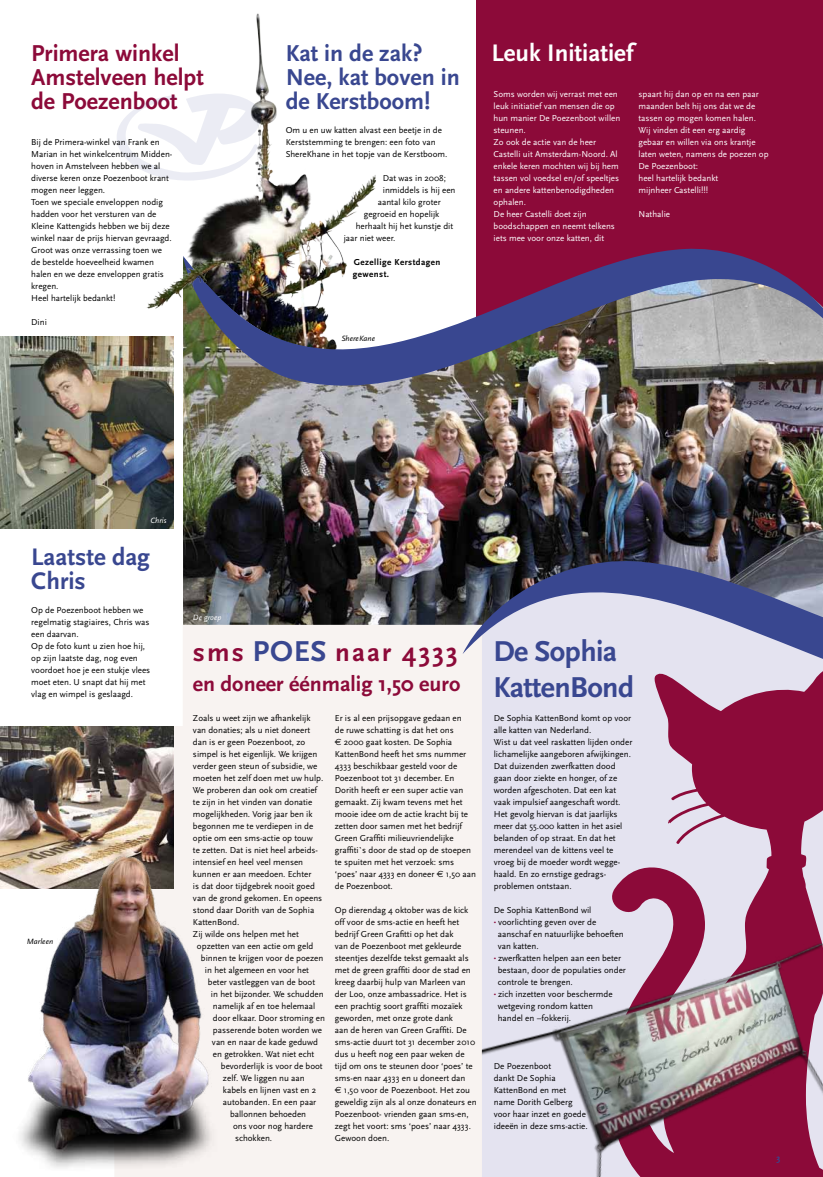
<style>
.page{position:relative;width:823px;height:1177px;background:#fff}
.page>*{position:absolute;margin:0;border:0;box-sizing:border-box;transform-origin:0 0}
.t1{font:700 30px/36px "Scala Sans";letter-spacing:-.02em;color:#394790}
.t2{font:700 27px "Scala Sans";letter-spacing:.08em;color:#8c0a39}
.t3{font:700 25px/24px "Scala Sans";color:#394790}
.t4{font:700 25px "Scala Sans";color:#fff}
.t5{font:700 24px/24px "Scala Sans";color:#8c0a39}
.t6{font:700 24px/24px "Scala Sans";color:#394790}
.t7{font:700 22px "Scala Sans";color:#8c0a39}
.t8{font:9px/12px "Scala Sans";color:#000}
.t9{font:9px/12px "Scala Sans";color:#fff}
.t10{font:700 9px/12px "Scala Sans";letter-spacing:.05em;color:#000}
.t11{font:700 9px "Scala Sans";color:#394790}
.t12{font:italic 8px "Scala Sans";color:#000}
.t13{font:italic 8px "Scala Sans";color:#fff}
.s1{font-family:"Euro Sans"}
.s2{font-size:7px;color:#8c0a39}
</style>
<div class="page">
<div style="left:476px;top:0;width:346px;height:409px;background:#8c0a39"></div>
<img style="left:255px;top:13px;width:22px;height:154px">
<img style="left:183px;top:426px;width:639px;height:199px">
<div style="left:115px;top:625px;width:366px;height:551px;background:#f8f3f1"></div>
<div style="left:481px;top:744px;width:123px;height:160px;background:#e4e3f0"></div>
<img style="left:183px;top:167px;width:639px;height:259px">
<svg style="left:604px;top:744px;width:218px;height:160px;background:#bc819d"></svg>
<img style="left:481px;top:904px;width:341px;height:272px">
<svg style="left:117px;top:93px;width:144px;height:88px"></svg>
<img style="left:0;top:337px;width:173px;height:192px">
<img style="left:0;top:726px;width:173px;height:163px">
<img style="left:11px;top:851px;width:216px;height:321px">
<img style="left:145px;top:253px;width:99px;height:126px">
<img style="left:462px;top:476px;width:360px;height:268px">
<h3 class="t5" style="left:31px;top:41px;width:150px">Primera winkel</h3>
<h3 class="t4" style="left:491px;top:39px;width:143px">Leuk Initiatief</h3>
<h3 class="t5" style="left:31px;top:65px;width:174px">Amstelveen helpt de Poezenboot</h3>
<h3 class="t6" style="left:285px;top:41px;width:176px">Kat in de zak?<br>Nee, kat boven in de Kerstboom!</h3>
<p class="t9" style="left:638px;top:88px;width:131px">spaart hij dan op en na een paar maanden belt hij ons dat we de tassen op mogen komen halen.<br>Wij vinden dit een erg aardig gebaar en willen via ons krantje laten weten, namens de poezen op<br>De Poezenboot:<br>heel hartelijk bedankt<br>mijnheer Castelli!!!</p>
<p class="t9" style="left:638px;top:208px;width:33px">Nathalie</p>
<p class="t9" style="left:493px;top:88px;width:128px">Soms worden wij verrast met een leuk initiatief van mensen die op hun manier De Poezenboot willen steunen.<br>Zo ook de actie van de heer<br>Castelli uit Amsterdam-Noord. Al enkele keren mochten wij bij hem tassen vol voedsel en/of speeltjes en andere kattenbenodigdheden ophalen.<br>De heer Castelli doet zijn boodschappen en neemt telkens iets mee voor onze katten, dit</p>
<p class="t8" style="left:285px;top:124px;width:163px">Om u en uw katten alvast een beetje in de<br>Kerststemming te brengen: een foto van<br>ShereKhane in het topje van de Kerstboom.</p>
<p class="t8" style="left:382px;top:172px;width:65px">Dat was in 2008;</p>
<p class="t8" style="left:382px;top:184px;width:74px">inmiddels is hij een</p>
<p class="t8" style="left:377px;top:196px;width:64px">aantal kilo groter</p>
<p class="t8" style="left:363px;top:208px;width:77px">gegroeid en hopelijk</p>
<p class="t8" style="left:355px;top:220px;width:99px">herhaalt hij het kunstje dit</p>
<p class="t8" style="left:343px;top:232px;width:53px">jaar niet weer.</p>
<p class="t10" style="left:352px;top:256px;width:89px">Gezellige Kerstdagen gewenst.</p>
<p class="t8" style="left:31px;top:136px;width:143px">Bij de Primera-winkel van Frank en<br>Marian in het winkelcentrum Midden&shy;hoven in Amstelveen hebben we al diverse keren onze Poezenboot krant mogen neer leggen.<br>Toen we speciale enveloppen nodig hadden voor het versturen van de<br>Kleine Kattengids hebben we bij deze winkel naar de prijs hiervan gevraagd.<br>Groot was onze verrassing toen we de bestelde hoeveelheid kwamen halen en we deze enveloppen gratis kregen.<br>Heel hartelijk bedankt!</p>
<p class="t8" style="left:31px;top:316px;width:17px">Dini</p>
<p class="t12" style="left:341px;top:334px;width:35px">ShereKane</p>
<p class="t13" style="left:150px;top:516px;width:17px">Chris</p>
<h3 class="t3" style="left:31px;top:545px;width:120px">Laatste dag<br>Chris</h3>
<p class="t8" style="left:31px;top:604px;width:120px">Op de Poezenboot hebben we regelmatig stagiaires, Chris was een daarvan.<br>Op de foto kunt u zien hoe hij, op zijn laatste dag, nog even voordoet hoe je een stukje vlees moet eten. U snapt dat hij met vlag en wimpel is geslaagd.</p>
<p class="t12" style="left:27px;top:936px;width:28px">Marleen</p>
<p class="t13" style="left:193px;top:612px;width:30px">De groep</p>
<h1 class="t1" style="left:252px;top:634px;width:76px">POES</h1>
<h2 class="t2" style="left:193px;top:637px;width:52px">sms</h2>
<h2 class="t2" style="left:335px;top:637px;width:124px">naar 4333</h2>
<h3 class="t7" style="left:193px;top:672px;width:269px">en doneer éénmalig 1,50 euro</h3>
<p class="t8" style="left:193px;top:712px;width:119px">Zoals u weet zijn we afhankelijk</p>
<p class="t8" style="left:193px;top:724px;width:119px">van donaties; als u niet doneert</p>
<p class="t8" style="left:193px;top:736px;width:114px">dan is er geen Poezenboot, zo</p>
<p class="t8" style="left:193px;top:748px;width:126px">simpel is het eigenlijk. We krijgen</p>
<p class="t8" style="left:193px;top:760px;width:126px">verder geen steun of subsidie, we</p>
<p class="t8" style="left:193px;top:772px;width:132px">moeten het zelf doen met uw hulp.</p>
<p class="t8" style="left:193px;top:784px;width:125px">We proberen dan ook om creatief</p>
<p class="t8" style="left:193px;top:796px;width:121px">te zijn in het vinden van donatie</p>
<p class="t8" style="left:193px;top:808px;width:121px">mogelijkheden. Vorig jaar ben ik</p>
<p class="t8" style="left:193px;top:820px;width:122px">begonnen me te verdiepen in de</p>
<p class="t8" style="left:193px;top:832px;width:121px">optie om een sms-actie op touw</p>
<p class="t8" style="left:193px;top:844px;width:126px">te zetten. Dat is niet heel arbeids-</p>
<p class="t8" style="left:193px;top:856px;width:112px">intensief en heel veel mensen</p>
<p class="t8" style="left:193px;top:868px;width:120px">kunnen er aan meedoen. Echter</p>
<p class="t8" style="left:193px;top:880px;width:123px">is dat door tijdgebrek nooit goed</p>
<p class="t8" style="left:193px;top:892px;width:131px">van de grond gekomen. En opeens</p>
<p class="t8" style="left:193px;top:904px;width:123px">stond daar Dorith van de Sophia</p>
<p class="t8" style="left:193px;top:916px;width:48px">KattenBond.</p>
<p class="t8" style="left:193px;top:928px;width:107px">Zij wilde ons helpen met het</p>
<p class="t8" style="left:197px;top:940px;width:118px">opzetten van een actie om geld</p>
<p class="t8" style="left:201px;top:952px;width:124px">binnen te krijgen voor de poezen</p>
<p class="t8" style="left:205px;top:964px;width:105px">in het algemeen en voor het</p>
<p class="t8" style="left:208px;top:976px;width:109px">beter vastleggen van de boot</p>
<p class="t8" style="left:211px;top:988px;width:114px">in het bijzonder. We schudden</p>
<p class="t8" style="left:213px;top:1000px;width:104px">namelijk af en toe helemaal</p>
<p class="t8" style="left:213px;top:1012px;width:113px">door elkaar. Door stroming en</p>
<p class="t8" style="left:213px;top:1024px;width:110px">passerende boten worden we</p>
<p class="t8" style="left:212px;top:1036px;width:107px">van en naar de kade geduwd</p>
<p class="t8" style="left:213px;top:1048px;width:103px">en getrokken. Wat niet echt</p>
<p class="t8" style="left:221px;top:1060px;width:103px">bevorderlijk is voor de boot</p>
<p class="t8" style="left:223px;top:1072px;width:83px">zelf. We liggen nu aan</p>
<p class="t8" style="left:223px;top:1084px;width:95px">kabels en lijnen vast en 2</p>
<p class="t8" style="left:223px;top:1096px;width:95px">autobanden. En een paar</p>
<p class="t8" style="left:230px;top:1108px;width:78px">ballonnen behoeden</p>
<p class="t8" style="left:233px;top:1120px;width:81px">ons voor nog hardere</p>
<p class="t8" style="left:235px;top:1132px;width:39px">schokken.</p>
<p class="t8" style="left:334px;top:712px;width:143px">Er is al een prijsopgave gedaan en<br>de ruwe schatting is dat het ons<br><span class="s1">E</span> 2000 gaat kosten. De Sophia<br>KattenBond heeft het sms nummer<br>4333 beschikbaar gesteld voor de<br>Poezenboot tot 31 december. En<br>Dorith heeft er een super actie van gemaakt. Zij kwam tevens met het mooie idee om de actie kracht bij te zetten door samen met het bedrijf<br>Green Graffiti milieuvriendelijke graffiti`s door de stad op de stoepen te spuiten met het verzoek: sms ‘poes’ naar 4333 en doneer <span class="s1">€</span> 1,50 aan de Poezenboot.</p>
<p class="t8" style="left:334px;top:904px;width:143px">Op dierendag 4 oktober was de kick off voor de sms-actie en heeft het bedrijf Green Grafitti op het dak<br>van de Poezenboot met gekleurde steentjes dezelfde tekst gemaakt als met de green graffiti door de stad en kreeg daarbij hulp van Marleen van der Loo, onze ambassadrice. Het is een prachtig soort graffiti mozaïek geworden, met onze grote dank<br>aan de heren van Green Graffiti. De sms-actie duurt tot 31 december 2010 dus u heeft nog een paar weken de tijd om ons te steunen door ‘poes’ te sms-en naar 4333 en u doneert dan<br><span class="s1">€</span> 1,50 voor de Poezenboot. Het zou geweldig zijn als al onze donateurs en Poezenboot- vrienden gaan sms-en, zegt het voort: sms ‘poes’ naar 4333.<br>Gewoon doen.</p>
<h1 class="t1" style="left:493px;top:634px;width:142px">De Sophia<br>KattenBond</h1>
<p class="t8" style="left:493px;top:712px;width:140px">De Sophia KattenBond komt op voor alle katten van Nederland.<br>Wist u dat veel raskatten lijden onder lichamelijke aangeboren afwijkingen.<br>Dat duizenden zwerfkatten dood gaan door ziekte en honger, of ze worden afgeschoten. Dat een kat vaak impulsief aangeschaft wordt.<br>Het gevolg hiervan is dat jaarlijks meer dat 55.000 katten in het asiel belanden of op straat. En dat het merendeel van de kittens veel te vroeg bij de moeder wordt wegge&shy;haald. En zo ernstige gedrags&shy;problemen ontstaan.</p>
<p class="t8" style="left:493px;top:904px;width:99px">De Sophia KattenBond wil</p>
<p class="t8" style="left:497px;top:916px;width:127px;text-indent:-4px"><span class="s2">•</span> voorlichting geven over de aanschaf en natuurlijke behoeften van katten.</p>
<p class="t8" style="left:497px;top:952px;width:129px;text-indent:-4px"><span class="s2">•</span> zwerfkatten helpen aan een beter bestaan, door de populaties onder controle te brengen.</p>
<p class="t8" style="left:497px;top:988px;width:116px;text-indent:-4px"><span class="s2">•</span> zich inzetten voor beschermde wetgeving rondom katten handel en –fokkerij.</p>
<p class="t8" style="left:493px;top:1060px;width:95px">De Poezenboot<br>dankt De Sophia<br>KattenBond en met name Dorith Gelberg voor haar inzet en goede ideeën in deze sms-actie.</p>
<p class="t11" style="left:776px;top:1153px;width:5px">3</p>
</div>
